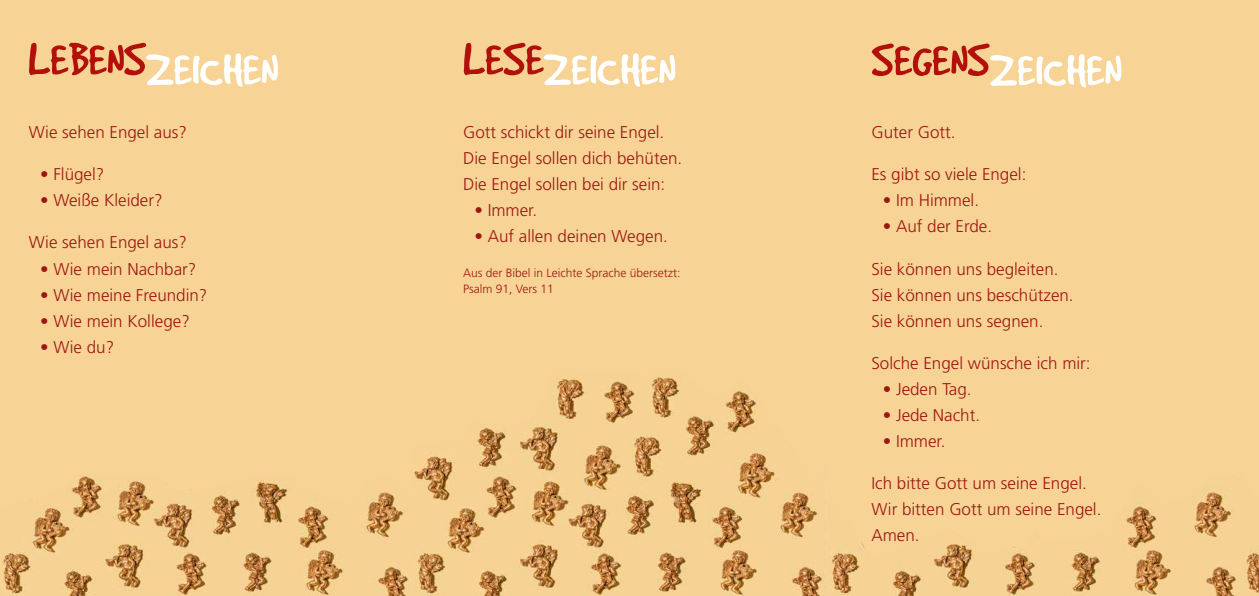
<style>
.page{position:relative;width:1259px;height:596px;background:#fff}
.page>*{position:absolute;margin:0;border:0;box-sizing:border-box;transform-origin:0 0}
.t1{font:50.7px "Good Dog Plain";color:#fff}
.t2{font:300 17px/26px "Frutiger LT Pro";color:#9d1712}
.t3{font:300 12px/16px "Frutiger LT Pro";color:#9d1712}
</style>
<div class="page">
<div style="left:0;top:0;width:1259px;height:479px;background:#f7d395"></div>
<img style="left:0;top:558px;width:411px;height:37px">
<img style="left:828px;top:558px;width:411px;height:37px">
<img style="left:1239px;top:558px;width:20px;height:37px">
<svg style="left:0;top:475px;width:1259px;height:83px;background:#ecc688"></svg>
<img style="left:411px;top:479px;width:417px;height:116px">
<svg style="left:382px;top:377px;width:463px;height:102px"></svg>
<h1 class="t1" style="left:28px;top:45px;width:251px"><sup>LEBENS</sup>ZEICHEN</h1>
<h1 class="t1" style="left:463px;top:45px;width:214px"><sup>LESE</sup>ZEICHEN</h1>
<h1 class="t1" style="left:871px;top:45px;width:251px"><sup>SEGENS</sup>ZEICHEN</h1>
<p class="t2" style="left:29px;top:119px;width:160px">Wie sehen Engel aus?</p>
<p class="t2" style="left:40px;top:161px;width:66px">• Flügel?</p>
<p class="t2" style="left:40px;top:187px;width:124px">• Weiße Kleider?</p>
<p class="t2" style="left:29px;top:229px;width:160px">Wie sehen Engel aus?</p>
<p class="t2" style="left:40px;top:255px;width:158px">• Wie mein Nachbar?</p>
<p class="t2" style="left:40px;top:281px;width:169px">• Wie meine Freundin?</p>
<p class="t2" style="left:40px;top:307px;width:151px">• Wie mein Kollege?</p>
<p class="t2" style="left:40px;top:333px;width:76px">• Wie du?</p>
<p class="t2" style="left:463px;top:119px;width:221px">Gott schickt dir seine Engel.<br>Die Engel sollen dich behüten.<br>Die Engel sollen bei dir sein:</p>
<p class="t2" style="left:474px;top:197px;width:64px">• Immer.</p>
<p class="t2" style="left:474px;top:223px;width:195px">• Auf allen deinen Wegen.</p>
<p class="t3" style="left:463px;top:265px;width:219px">Aus der Bibel in Leichte Sprache übersetzt:<br>Psalm 91, Vers 11</p>
<p class="t2" style="left:871px;top:119px;width:86px">Guter Gott.</p>
<p class="t2" style="left:871px;top:161px;width:156px">Es gibt so viele Engel:</p>
<p class="t2" style="left:883px;top:187px;width:98px">• Im Himmel.</p>
<p class="t2" style="left:883px;top:213px;width:111px">• Auf der Erde.</p>
<p class="t2" style="left:871px;top:255px;width:204px">Sie können uns begleiten.<br>Sie können uns beschützen.<br>Sie können uns segnen.</p>
<p class="t2" style="left:871px;top:349px;width:221px">Solche Engel wünsche ich mir:</p>
<p class="t2" style="left:883px;top:375px;width:90px">• Jeden Tag.</p>
<p class="t2" style="left:883px;top:401px;width:99px">• Jede Nacht.</p>
<p class="t2" style="left:883px;top:427px;width:64px">• Immer.</p>
<p class="t2" style="left:871px;top:469px;width:231px">Ich bitte Gott um seine Engel.<br>Wir bitten Gott um seine Engel.<br>Amen.</p>
</div>
